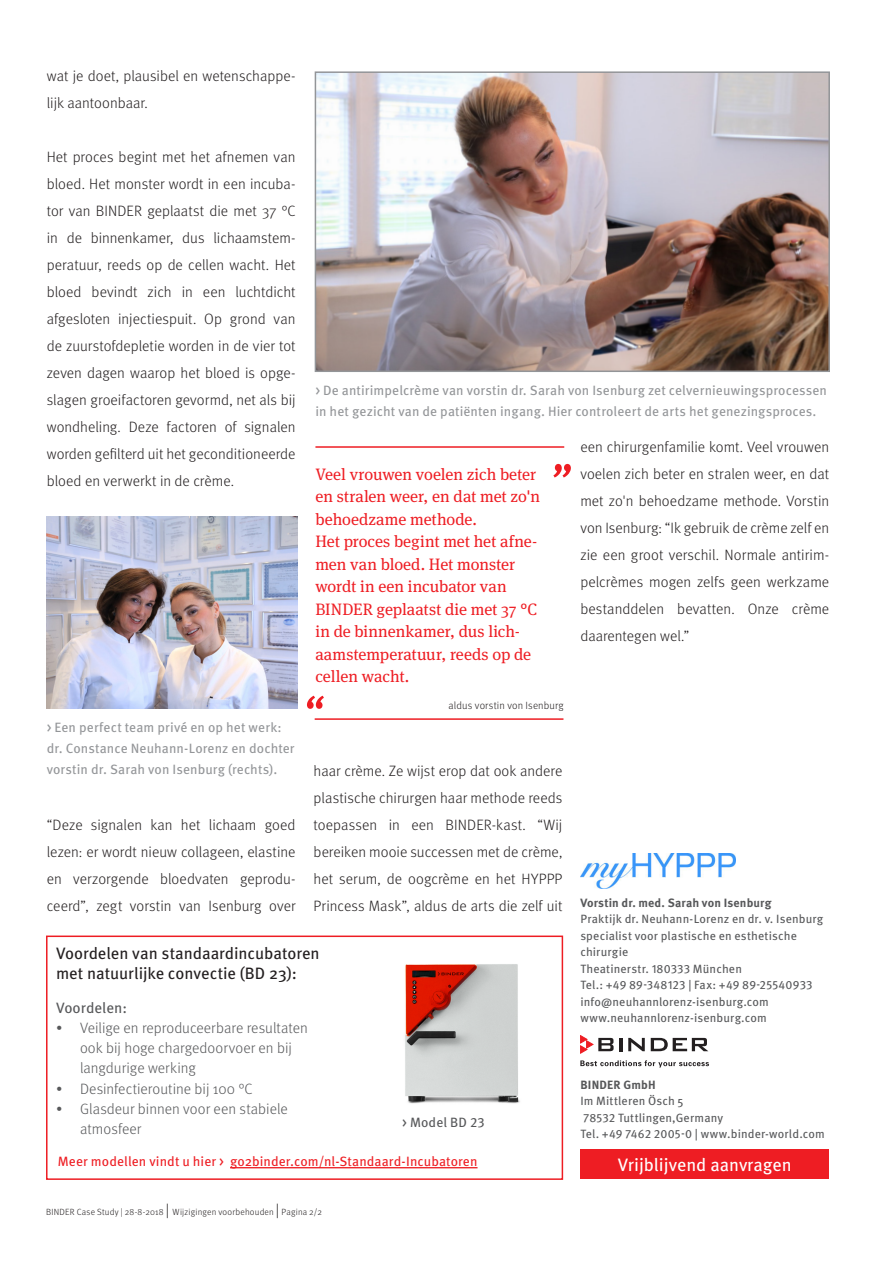
<style>
.page{position:relative;width:893px;height:1263px;background:#fff}
.page>*{position:absolute;margin:0;border:0;box-sizing:border-box;transform-origin:0 0}
.t1{font:18px "Meta Pro";color:#fff}
.Zitat{font:16.5px/22.5px "Meta Serif OT";color:#ee1d23}
.rechte_Box{font:16.5px/20.2px "Meta Pro";letter-spacing:-.005em;color:#231f20}
.Fließtext{font:300 15px/27px "Meta Pro";color:#231f20;text-align:justify}
.t2{font:300 15px/20.2px "Meta Pro";color:#57585a}
.rechte_Box-2{font:15px "Meta Pro";color:#57585a}
.BU{font:13.5px/21px "Meta Pro";letter-spacing:.005em;color:#939598}
.BU-2{font:13.5px "Meta Pro";letter-spacing:.005em;color:#ee1d23}
.BU-3{font:13.5px "Meta Pro";letter-spacing:.01em;color:#57585a}
.Adressen{font:12px/16.5px "Meta Pro";letter-spacing:.01em;color:#57585a}
.Adressen-2{font:700 12px "Meta Pro";letter-spacing:.015em;color:#57585a}
.Zitat_Quelle{font:300 10.5px "Meta Pro";letter-spacing:.015em;color:#231f20}
.t3{font:300 9px "Meta Pro";letter-spacing:.025em;color:#231f20}
.s1{font-size:15px}
</style>
<div class="page">
<div style="left:46px;top:935px;width:517px;height:245px;border:2px solid #ee1d23"></div>
<hr style="left:230px;top:1167px;width:247px;height:1px;background:#ee1d23">
<svg style="left:580px;top:1060px;width:129px;height:7px"></svg>
<svg style="left:628px;top:1038px;width:17px;height:13px"></svg>
<svg style="left:651px;top:1038px;width:57px;height:13px"></svg>
<svg style="left:580px;top:1035px;width:42px;height:18px"></svg>
<div style="left:580px;top:1149px;width:249px;height:30px;background:#ee1d23"></div>
<hr style="left:315px;top:446px;width:249px;height:2px;background:#ee1d23">
<hr style="left:315px;top:718px;width:248px;height:2px;background:#ee1d23">
<img style="left:318px;top:74px;width:509px;height:295px">
<div style="left:315px;top:71px;width:515px;height:301px;border:2px solid #939598"></div>
<img style="left:47px;top:516px;width:251px;height:192px">
<img style="left:580px;top:853px;width:155px;height:35px">
<img style="left:405px;top:964px;width:115px;height:140px">
<svg style="left:553px;top:464px;width:18px;height:13px"></svg>
<svg style="left:307px;top:696px;width:17px;height:13px"></svg>
<p class="Fließtext" style="left:47px;top:62px;width:250px">wat je doet, plausibel en wetenschappe&shy;lijk aantoonbaar.</p>
<p class="Fließtext" style="left:47px;top:143px;width:250px">Het proces begint met het afnemen van bloed. Het monster wordt in een incuba&shy;tor van BINDER geplaatst die met 37 °C in de binnenkamer, dus lichaamstem&shy;peratuur, reeds op de cellen wacht. Het bloed bevindt zich in een luchtdicht afgesloten injectiespuit. Op grond van de zuurstofdepletie worden in de vier tot zeven dagen waarop het bloed is opge&shy;slagen groeifactoren gevormd, net als bij wondheling. Deze factoren of signalen worden gefilterd uit het geconditioneerde bloed en verwerkt in de crème.</p>
<p class="BU" style="left:315px;top:379px;width:513px">&gt; De antirimpelcrème van vorstin dr. Sarah von Isenburg zet celvernieuwingsprocessen in het gezicht van de patiënten ingang. Hier controleert de arts het genezingsproces.</p>
<p class="Zitat" style="left:315px;top:462px;width:226px">Veel vrouwen voelen zich beter en stralen weer, en dat met zo'n behoedzame methode.</p>
<p class="Zitat" style="left:315px;top:530px;width:223px">Het proces begint met het afne&shy;men van bloed. Het monster wordt in een incubator van<br>BINDER geplaatst die met 37 °C in de binnenkamer, dus lich&shy;aamstemperatuur, reeds op de cellen wacht.</p>
<p class="Zitat_Quelle" style="left:449px;top:698px;width:117px">aldus vorstin von Isenburg</p>
<p class="Fließtext" style="left:580px;top:433px;width:250px">een chirurgenfamilie komt. Veel vrouwen voelen zich beter en stralen weer, en dat met zo'n behoedzame methode. Vorstin von Isenburg: “Ik gebruik de crème zelf en zie een groot verschil. Normale antirim&shy;pelcrèmes mogen zelfs geen werkzame bestanddelen bevatten. Onze crème daarentegen wel.”</p>
<p class="BU" style="left:47px;top:716px;width:249px">&gt; Een perfect team privé en op het werk: dr. Constance Neuhann-Lorenz en dochter vorstin dr. Sarah von Isenburg (rechts).</p>
<p class="Fließtext" style="left:47px;top:811px;width:250px">“Deze signalen kan het lichaam goed lezen: er wordt nieuw collageen, elastine en verzorgende bloedvaten geprodu&shy;ceerd”, zegt vorstin van Isenburg over</p>
<p class="Fließtext" style="left:314px;top:757px;width:250px">haar crème. Ze wijst erop dat ook andere plastische chirurgen haar methode reeds toepassen in een BINDER-kast. “Wij bereiken mooie successen met de crème, het serum, de oogcrème en het HYPPP Princess Mask”, aldus de arts die zelf uit</p>
<p class="rechte_Box" style="left:56px;top:942px;width:265px">Voordelen van standaardincubatoren met natuurlijke convectie (BD 23):</p>
<p class="rechte_Box-2" style="left:56px;top:996px;width:73px">Voordelen:</p>
<p class="t2" style="left:80px;top:1017px;width:229px;text-indent:-24px">• Veilige en reproduceerbare resultaten ook bij hoge chargedoorvoer en bij langdurige werking</p>
<p class="t2" style="left:56px;top:1077px;width:198px">• Desinfectieroutine bij 100 °C</p>
<p class="t2" style="left:80px;top:1098px;width:209px;text-indent:-24px">• Glasdeur binnen voor een stabiele atmosfeer</p>
<p class="BU-3" style="left:402px;top:1112px;width:84px">&gt; Model BD 23</p>
<p class="BU-2" style="left:58px;top:1151px;width:421px">Meer modellen vindt u hier &gt; go2binder.com/nl-Standaard-Incubatoren</p>
<p class="t3" style="left:46px;top:1205px;width:278px">BINDER Case Study | 28-8-2018 <span class="s1">|</span> Wijzigingen voorbehouden <span class="s1">|</span> Pagina 2/2</p>
<p class="Adressen-2" style="left:580px;top:893px;width:193px">Vorstin dr. med. Sarah von Isenburg</p>
<p class="Adressen" style="left:580px;top:910px;width:244px">Praktijk dr. Neuhann-Lorenz en dr. v. Isenburg specialist voor plastische en esthetische chirurgie</p>
<p class="Adressen" style="left:580px;top:960px;width:163px">Theatinerstr. 180333 München</p>
<p class="Adressen" style="left:580px;top:976px;width:234px">Tel.: +49 89-348123 | Fax: +49 89-25540933</p>
<p class="Adressen" style="left:580px;top:993px;width:190px">info@neuhannlorenz-isenburg.com</p>
<p class="Adressen" style="left:580px;top:1009px;width:188px">www.neuhannlorenz-isenburg.com</p>
<p class="Adressen-2" style="left:580px;top:1075px;width:77px">BINDER GmbH</p>
<p class="Adressen" style="left:580px;top:1092px;width:105px">Im Mittleren Ösch 5</p>
<p class="Adressen" style="left:583px;top:1109px;width:142px">78532 Tuttlingen,Germany</p>
<p class="Adressen" style="left:580px;top:1125px;width:246px">Tel. +49 7462 2005-0 | www.binder-world.com</p>
<p class="t1" style="left:618px;top:1151px;width:175px">Vrijblijvend aanvragen</p>
</div>
